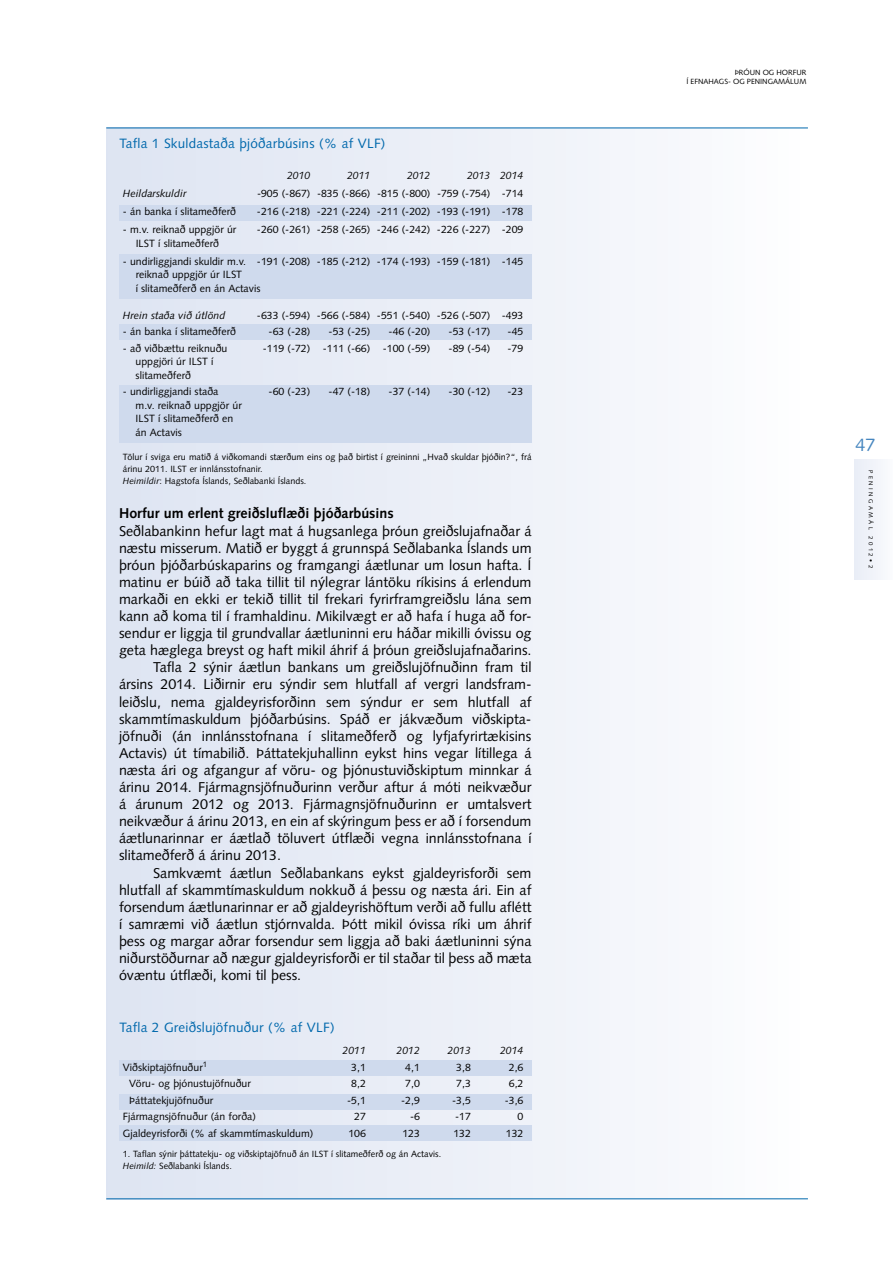
<style>
.page{position:relative;width:893px;height:1263px;background:#fff}
.page>*{position:absolute;margin:0;border:0;box-sizing:border-box;transform-origin:0 0}
.t1{font:18px "Syntax LT Std";color:#4686bf}
.t2{font:14.25px "Syntax LT Std";color:#000}
.t3{font:700 14.25px "Syntax LT Std";color:#000}
.t4{font:13.5px "Syntax LT Std";letter-spacing:.015em;color:#0068ac}
.t5{font:10.5px/13.5px "Syntax LT Std";color:#000}
.t6{font:italic 10.5px "Syntax LT Std";color:#000}
.t7{font:9px/12px "Syntax LT Std";color:#000}
.t8{font:7.5px/9px "Syntax LT Std";color:#000;text-align:right}
.t9{font:6px "Syntax LT Std";letter-spacing:.4em;color:#000}
.s1{font-style:italic}
</style>
<div class="page">
<div style="left:855px;top:459px;width:38px;height:121px;background:#f1f4fa"></div>
<div style="left:106px;top:128px;width:700px;height:1071px;background:linear-gradient(to right,#dde4f2,#fdfdfe)"></div>
<div style="left:119px;top:205px;width:412px;height:15px;background:#cfdaed"></div>
<div style="left:119px;top:255px;width:412px;height:44px;background:#cfdaed"></div>
<div style="left:119px;top:324px;width:412px;height:15px;background:#cfdaed"></div>
<div style="left:119px;top:385px;width:412px;height:57px;background:#cfdaed"></div>
<div style="left:119px;top:1060px;width:412px;height:16px;background:#cfdaed"></div>
<div style="left:119px;top:1094px;width:412px;height:15px;background:#cfdaed"></div>
<div style="left:119px;top:1125px;width:412px;height:15px;background:#cfdaed"></div>
<hr style="left:106px;top:128px;width:702px;height:1px;background:#0068ac">
<hr style="left:106px;top:1198px;width:702px;height:1px;background:#0068ac">
<p class="t4" style="left:119px;top:136px;width:268px">Tafla 1 Skuldastaða þjóðarbúsins (% af VLF)</p>
<p class="t6" style="left:287px;top:169px;width:25px">2010</p>
<p class="t6" style="left:347px;top:169px;width:25px">2011</p>
<p class="t6" style="left:407px;top:169px;width:25px">2012</p>
<p class="t6" style="left:467px;top:169px;width:58px">2013 2014</p>
<p class="t6" style="left:123px;top:187px;width:65px">Heildarskuldir</p>
<p class="t5" style="left:257px;top:187px;width:268px">-905 (-867) -835 (-866) -815 (-800) -759 (-754) -714</p>
<p class="t5" style="left:123px;top:205px;width:115px">- án banka í slitameðferð</p>
<p class="t5" style="left:257px;top:205px;width:268px">-216 (-218) -221 (-224) -211 (-202) -193 (-191) -178</p>
<p class="t5" style="left:123px;top:223px;width:115px">- m.v. reiknað uppgjör úr</p>
<p class="t5" style="left:257px;top:223px;width:268px">-260 (-261) -258 (-265) -246 (-242) -226 (-227) -209</p>
<p class="t5" style="left:136px;top:236px;width:85px">ILST í slitameðferð</p>
<p class="t5" style="left:136px;top:254px;width:389px;text-indent:-13px">- undirliggjandi skuldir m.v. -191 (-208) -185 (-212) -174 (-193) -159 (-181) -145 reiknað uppgjör úr ILST<br>í slitameðferð en án Actavis</p>
<p class="t6" style="left:123px;top:309px;width:104px">Hrein staða við útlönd</p>
<p class="t5" style="left:257px;top:308px;width:268px">-633 (-594) -566 (-584) -551 (-540) -526 (-507) -493</p>
<p class="t5" style="left:123px;top:325px;width:115px">- án banka í slitameðferð</p>
<p class="t5" style="left:269px;top:325px;width:43px">-63 (-28)</p>
<p class="t5" style="left:329px;top:325px;width:43px">-53 (-25)</p>
<p class="t5" style="left:389px;top:325px;width:43px">-46 (-20)</p>
<p class="t5" style="left:449px;top:325px;width:43px">-53 (-17)</p>
<p class="t5" style="left:508px;top:325px;width:17px">-45</p>
<p class="t5" style="left:123px;top:341px;width:106px">- að viðbættu reiknuðu</p>
<p class="t5" style="left:263px;top:341px;width:169px">-119 (-72) -111 (-66) -100 (-59)</p>
<p class="t5" style="left:449px;top:341px;width:43px">-89 (-54)</p>
<p class="t5" style="left:508px;top:341px;width:17px">-79</p>
<p class="t5" style="left:136px;top:355px;width:79px">uppgjöri úr ILST í slitameðferð</p>
<p class="t5" style="left:123px;top:385px;width:97px">- undirliggjandi staða</p>
<p class="t5" style="left:269px;top:385px;width:43px">-60 (-23)</p>
<p class="t5" style="left:329px;top:385px;width:43px">-47 (-18)</p>
<p class="t5" style="left:389px;top:385px;width:43px">-37 (-14)</p>
<p class="t5" style="left:449px;top:385px;width:43px">-30 (-12)</p>
<p class="t5" style="left:508px;top:385px;width:17px">-23</p>
<p class="t5" style="left:136px;top:398px;width:108px">m.v. reiknað uppgjör úr<br>ILST í slitameðferð en án Actavis</p>
<p class="t7" style="left:123px;top:451px;width:410px">Tölur í sviga eru matið á viðkomandi stærðum eins og það birtist í greininni „Hvað skuldar þjóðin?“, frá árinu 2011. ILST er innlánsstofnanir.<br><span class="s1">Heimildir</span>: Hagstofa Íslands, Seðlabanki Íslands.</p>
<p class="t3" style="left:119px;top:505px;width:276px">Horfur um erlent greiðsluflæði þjóðarbúsins</p>
<p class="t2" style="left:119px;top:522px;width:414px">Seðlabankinn hefur lagt mat á hugsanlega þróun greiðslujafnaðar á</p>
<p class="t2" style="left:119px;top:539px;width:414px">næstu misserum. Matið er byggt á grunnspá Seðlabanka Íslands um</p>
<p class="t2" style="left:119px;top:556px;width:414px">þróun þjóðarbúskaparins og framgangi áætlunar um losun hafta. Í</p>
<p class="t2" style="left:119px;top:573px;width:414px">matinu er búið að taka tillit til nýlegrar lántöku ríkisins á erlendum</p>
<p class="t2" style="left:119px;top:590px;width:414px">markaði en ekki er tekið tillit til frekari fyrirframgreiðslu lána sem</p>
<p class="t2" style="left:119px;top:608px;width:414px">kann að koma til í framhaldinu. Mikilvægt er að hafa í huga að for-</p>
<p class="t2" style="left:119px;top:625px;width:414px">sendur er liggja til grundvallar áætluninni eru háðar mikilli óvissu og</p>
<p class="t2" style="left:119px;top:642px;width:414px">geta hæglega breyst og haft mikil áhrif á þróun greiðslujafnaðarins.</p>
<p class="t2" style="left:153px;top:659px;width:380px">Tafla 2 sýnir áætlun bankans um greiðslujöfnuðinn fram til</p>
<p class="t2" style="left:119px;top:676px;width:414px">ársins 2014. Liðirnir eru sýndir sem hlutfall af vergri landsfram-</p>
<p class="t2" style="left:119px;top:693px;width:414px">leiðslu, nema gjaldeyrisforðinn sem sýndur er sem hlutfall af</p>
<p class="t2" style="left:119px;top:710px;width:414px">skammtímaskuldum þjóðarbúsins. Spáð er jákvæðum viðskipta-</p>
<p class="t2" style="left:119px;top:727px;width:414px">jöfnuði (án innlánsstofnana í slitameðferð og lyfjafyrirtækisins</p>
<p class="t2" style="left:119px;top:744px;width:414px">Actavis) út tímabilið. Þáttatekjuhallinn eykst hins vegar lítillega á</p>
<p class="t2" style="left:119px;top:761px;width:414px">næsta ári og afgangur af vöru- og þjónustuviðskiptum minnkar á</p>
<p class="t2" style="left:119px;top:779px;width:414px">árinu 2014. Fjármagnsjöfnuðurinn verður aftur á móti neikvæður</p>
<p class="t2" style="left:119px;top:796px;width:414px">á árunum 2012 og 2013. Fjármagnsjöfnuðurinn er umtalsvert</p>
<p class="t2" style="left:119px;top:813px;width:414px">neikvæður á árinu 2013, en ein af skýringum þess er að í forsendum</p>
<p class="t2" style="left:119px;top:830px;width:414px">áætlunarinnar er áætlað töluvert útflæði vegna innlánsstofnana í</p>
<p class="t2" style="left:119px;top:847px;width:163px">slitameðferð á árinu 2013.</p>
<p class="t2" style="left:153px;top:864px;width:380px">Samkvæmt áætlun Seðlabankans eykst gjaldeyrisforði sem</p>
<p class="t2" style="left:119px;top:881px;width:414px">hlutfall af skammtímaskuldum nokkuð á þessu og næsta ári. Ein af</p>
<p class="t2" style="left:119px;top:898px;width:414px">forsendum áætlunarinnar er að gjaldeyrishöftum verði að fullu aflétt</p>
<p class="t2" style="left:119px;top:915px;width:414px">í samræmi við áætlun stjórnvalda. Þótt mikil óvissa ríki um áhrif</p>
<p class="t2" style="left:119px;top:932px;width:414px">þess og margar aðrar forsendur sem liggja að baki áætluninni sýna</p>
<p class="t2" style="left:119px;top:950px;width:414px">niðurstöðurnar að nægur gjaldeyrisforði er til staðar til þess að mæta</p>
<p class="t2" style="left:119px;top:967px;width:184px">óvæntu útflæði, komi til þess.</p>
<p class="t4" style="left:119px;top:1020px;width:217px">Tafla 2 Greiðslujöfnuður (% af VLF)</p>
<p class="t6" style="left:343px;top:1044px;width:25px">2011</p>
<p class="t6" style="left:397px;top:1044px;width:25px">2012</p>
<p class="t6" style="left:448px;top:1044px;width:25px">2013</p>
<p class="t6" style="left:500px;top:1044px;width:25px">2014</p>
<p class="t5" style="left:123px;top:1060px;width:86px">Viðskiptajöfnuður<sup>1</sup></p>
<p class="t5" style="left:351px;top:1060px;width:16px">3,1</p>
<p class="t5" style="left:405px;top:1060px;width:16px">4,1</p>
<p class="t5" style="left:456px;top:1060px;width:16px">3,8</p>
<p class="t5" style="left:509px;top:1060px;width:16px">2,6</p>
<p class="t5" style="left:129px;top:1077px;width:123px">Vöru- og þjónustujöfnuður</p>
<p class="t5" style="left:351px;top:1077px;width:16px">8,2</p>
<p class="t5" style="left:405px;top:1077px;width:16px">7,0</p>
<p class="t5" style="left:456px;top:1077px;width:16px">7,3</p>
<p class="t5" style="left:509px;top:1077px;width:16px">6,2</p>
<p class="t5" style="left:129px;top:1093px;width:86px">Þáttatekjujöfnuður</p>
<p class="t5" style="left:347px;top:1093px;width:20px">-5,1</p>
<p class="t5" style="left:401px;top:1093px;width:20px">-2,9</p>
<p class="t5" style="left:452px;top:1093px;width:20px">-3,5</p>
<p class="t5" style="left:505px;top:1093px;width:20px">-3,6</p>
<p class="t5" style="left:123px;top:1110px;width:135px">Fjármagnsjöfnuður (án forða)</p>
<p class="t5" style="left:354px;top:1110px;width:13px">27</p>
<p class="t5" style="left:410px;top:1110px;width:11px">-6</p>
<p class="t5" style="left:455px;top:1110px;width:17px">-17</p>
<p class="t5" style="left:518px;top:1110px;width:7px">0</p>
<p class="t5" style="left:123px;top:1126px;width:192px">Gjaldeyrisforði (% af skammtímaskuldum)</p>
<p class="t5" style="left:348px;top:1126px;width:19px">106</p>
<p class="t5" style="left:402px;top:1126px;width:19px">123</p>
<p class="t5" style="left:453px;top:1126px;width:19px">132</p>
<p class="t5" style="left:506px;top:1126px;width:19px">132</p>
<p class="t7" style="left:123px;top:1148px;width:320px">1. Taflan sýnir þáttatekju- og viðskiptajöfnuð án ILST í slitameðferð og án Actavis.<br><span class="s1">Heimild:</span> Seðlabanki Íslands.</p>
<p class="t8" style="left:686px;top:68px;width:122px">ÞRÓUN OG HORFUR<br>Í EFNAHAGS- OG PENINGAMÁLUM</p>
<p class="t1" style="left:855px;top:434px;width:22px">47</p>
<p class="t9" style="left:874px;top:470px;width:99px;rotate:90deg">PENINGAMÁL 2012•2</p>
</div>
